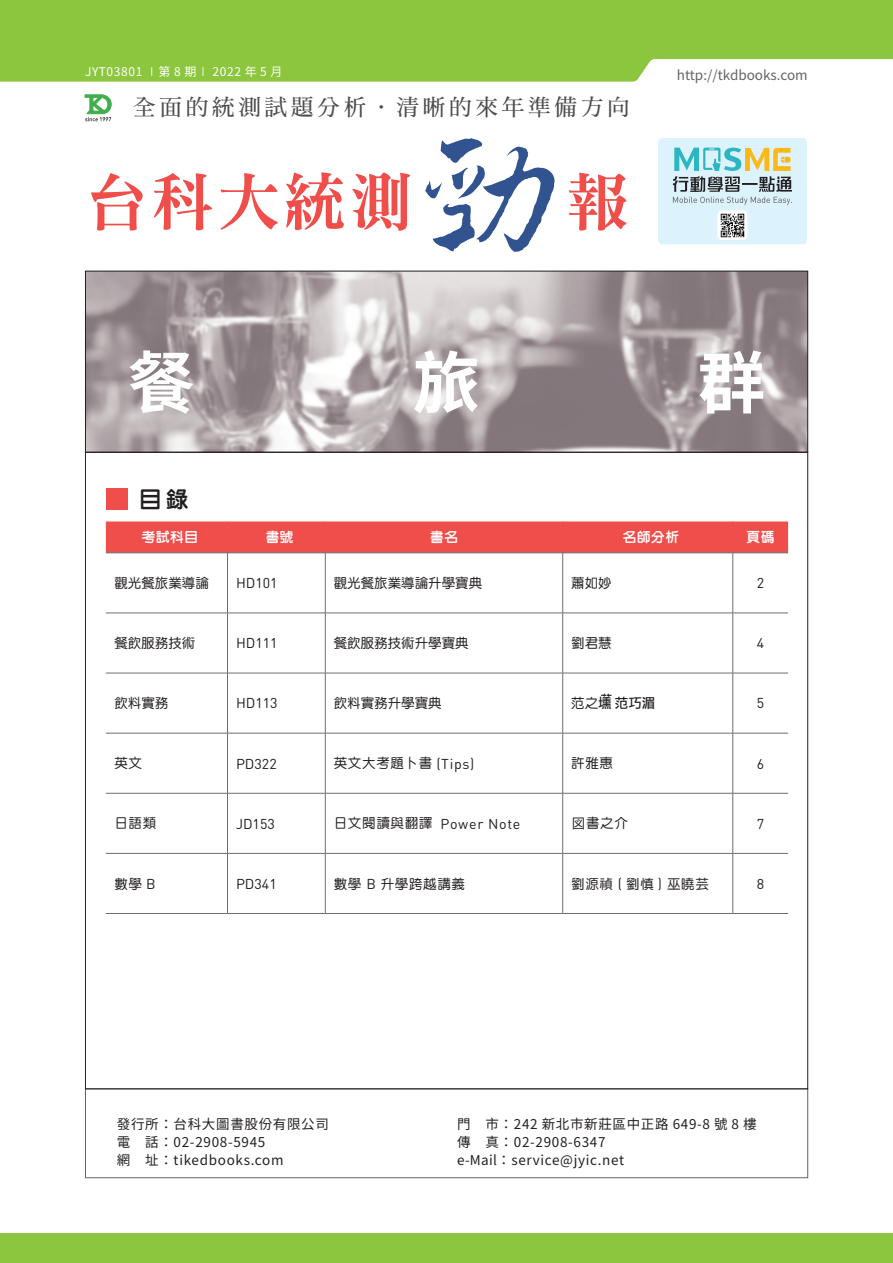
<style>
.page{position:relative;width:893px;height:1263px;background:#fff}
.page>*{position:absolute;margin:0;border:0;box-sizing:border-box;transform-origin:0 0}
.t1{font:700 67.5px "Source Han Sans TC";color:#fff}
.t2{font:63px "DF Ming Std W9";letter-spacing:.05em;color:#ef4e4b}
.t3{font:22.5px "DF Ming Std W7";letter-spacing:.17em;color:#4b4c4d}
.t4{font:22.5px "DF Li Yuan W7 WINP BF";color:#231f20}
.t5{font:14.1px "Din Round";color:#231f20}
.t6{font:14.1px "Din Round";letter-spacing:.05em;color:#231f20}
.t7{font:13.5px "Source Han Sans TC";letter-spacing:.05em;color:#231f20}
.t8{font:13.5px "DF Yuan Md HKP BF";color:#231f20}
.t9{font:13.5px "DF Yuan Md HKP BF";letter-spacing:.05em;color:#231f20}
.t10{font:13.5px "Source Han Sans TC";color:#636366}
.t11{font:13.5px "DF Li Yuan W7 WINP BF";letter-spacing:.05em;color:#fff}
.t12{font:13.5px "DF Li Hei Md WIN BF";color:#231f20}
.t13{font:12px "Source Han Sans TC";letter-spacing:.05em;color:#fff}
.s1{font-family:"DF Yuan Md HKP BF"}
.s2{font-family:"Din Round";font-size:14.1px}
.s3{font-family:"DF Yuan Md HKP BF";font-size:13.5px}
.s4{font-family:"Ping Fang TC Regular"}
</style>
<div class="page">
<svg style="left:0;top:0;width:893px;height:82px;background:#94ca4d"></svg>
<img style="left:87px;top:273px;width:719px;height:177px">
<div style="left:85px;top:271px;width:723px;height:181px;border:1px solid #231f20"></div>
<div style="left:85px;top:1089px;width:723px;height:89px;border:1px solid #636366"></div>
<svg style="left:425px;top:138px;width:130px;height:114px"></svg>
<svg style="left:85px;top:94px;width:27px;height:27px"></svg>
<div style="left:0;top:1233px;width:893px;height:30px;background:#8bc63e"></div>
<div style="left:658px;top:138px;width:149px;height:106px;background:#dcf2fc;border-radius:4px"></div>
<svg style="left:673px;top:148px;width:119px;height:57px"></svg>
<img style="left:718px;top:210px;width:29px;height:30px">
<div style="left:106px;top:488px;width:22px;height:22px;background:#ef4e4b"></div>
<div style="left:106px;top:521px;width:682px;height:32px;background:#ef4e4b"></div>
<hr style="left:227px;top:521px;width:1px;height:32px;background:#ef4e4b">
<hr style="left:325px;top:521px;width:1px;height:32px;background:#ef4e4b">
<hr style="left:562px;top:521px;width:1px;height:32px;background:#ef4e4b">
<hr style="left:733px;top:521px;width:1px;height:32px;background:#ef4e4b">
<hr style="left:106px;top:553px;width:121px;height:1px;background:#6c6d70">
<hr style="left:227px;top:553px;width:98px;height:1px;background:#6c6d70">
<hr style="left:227px;top:553px;width:1px;height:60px;background:#6c6d70">
<hr style="left:325px;top:553px;width:238px;height:1px;background:#6c6d70">
<hr style="left:325px;top:553px;width:1px;height:60px;background:#6c6d70">
<hr style="left:563px;top:553px;width:170px;height:1px;background:#6c6d70">
<hr style="left:562px;top:553px;width:1px;height:60px;background:#6c6d70">
<hr style="left:733px;top:553px;width:55px;height:1px;background:#6c6d70">
<hr style="left:733px;top:553px;width:1px;height:60px;background:#6c6d70">
<hr style="left:106px;top:613px;width:121px;height:1px;background:#6c6d70">
<hr style="left:227px;top:613px;width:98px;height:1px;background:#6c6d70">
<hr style="left:227px;top:613px;width:1px;height:60px;background:#6c6d70">
<hr style="left:325px;top:613px;width:238px;height:1px;background:#6c6d70">
<hr style="left:325px;top:613px;width:1px;height:60px;background:#6c6d70">
<hr style="left:563px;top:613px;width:170px;height:1px;background:#6c6d70">
<hr style="left:562px;top:613px;width:1px;height:60px;background:#6c6d70">
<hr style="left:733px;top:613px;width:55px;height:1px;background:#6c6d70">
<hr style="left:733px;top:613px;width:1px;height:60px;background:#6c6d70">
<hr style="left:106px;top:673px;width:121px;height:1px;background:#6c6d70">
<hr style="left:227px;top:673px;width:98px;height:1px;background:#6c6d70">
<hr style="left:227px;top:673px;width:1px;height:60px;background:#6c6d70">
<hr style="left:325px;top:673px;width:238px;height:1px;background:#6c6d70">
<hr style="left:325px;top:673px;width:1px;height:60px;background:#6c6d70">
<hr style="left:563px;top:673px;width:170px;height:1px;background:#6c6d70">
<hr style="left:562px;top:673px;width:1px;height:60px;background:#6c6d70">
<hr style="left:733px;top:673px;width:55px;height:1px;background:#6c6d70">
<hr style="left:733px;top:673px;width:1px;height:60px;background:#6c6d70">
<hr style="left:106px;top:733px;width:121px;height:1px;background:#6c6d70">
<hr style="left:227px;top:733px;width:98px;height:1px;background:#6c6d70">
<hr style="left:227px;top:733px;width:1px;height:60px;background:#6c6d70">
<hr style="left:325px;top:733px;width:238px;height:1px;background:#6c6d70">
<hr style="left:325px;top:733px;width:1px;height:60px;background:#6c6d70">
<hr style="left:563px;top:733px;width:170px;height:1px;background:#6c6d70">
<hr style="left:562px;top:733px;width:1px;height:60px;background:#6c6d70">
<hr style="left:733px;top:733px;width:55px;height:1px;background:#6c6d70">
<hr style="left:733px;top:733px;width:1px;height:60px;background:#6c6d70">
<hr style="left:106px;top:793px;width:121px;height:1px;background:#6c6d70">
<hr style="left:227px;top:793px;width:98px;height:1px;background:#6c6d70">
<hr style="left:227px;top:793px;width:1px;height:60px;background:#6c6d70">
<hr style="left:325px;top:793px;width:238px;height:1px;background:#6c6d70">
<hr style="left:325px;top:793px;width:1px;height:60px;background:#6c6d70">
<hr style="left:563px;top:793px;width:170px;height:1px;background:#6c6d70">
<hr style="left:562px;top:793px;width:1px;height:60px;background:#6c6d70">
<hr style="left:733px;top:793px;width:55px;height:1px;background:#6c6d70">
<hr style="left:733px;top:793px;width:1px;height:60px;background:#6c6d70">
<hr style="left:106px;top:853px;width:121px;height:1px;background:#6c6d70">
<hr style="left:227px;top:853px;width:98px;height:1px;background:#6c6d70">
<hr style="left:227px;top:853px;width:1px;height:60px;background:#6c6d70">
<hr style="left:325px;top:853px;width:238px;height:1px;background:#6c6d70">
<hr style="left:325px;top:853px;width:1px;height:60px;background:#6c6d70">
<hr style="left:563px;top:853px;width:170px;height:1px;background:#6c6d70">
<hr style="left:562px;top:853px;width:1px;height:60px;background:#6c6d70">
<hr style="left:733px;top:853px;width:55px;height:1px;background:#6c6d70">
<hr style="left:733px;top:853px;width:1px;height:60px;background:#6c6d70">
<hr style="left:106px;top:913px;width:121px;height:1px;background:#6c6d70">
<hr style="left:227px;top:913px;width:98px;height:1px;background:#6c6d70">
<hr style="left:325px;top:913px;width:238px;height:1px;background:#6c6d70">
<hr style="left:563px;top:913px;width:170px;height:1px;background:#6c6d70">
<hr style="left:733px;top:913px;width:55px;height:1px;background:#6c6d70">
<svg style="left:601px;top:694px;width:10px;height:3px"></svg>
<p class="t13" style="left:85px;top:65px;width:199px">JYT03801 ∣第 8 期∣ 2022 年 5 月</p>
<p class="t10" style="left:677px;top:67px;width:132px">http://tkdbooks.com</p>
<h3 class="t3" style="left:133px;top:95px;width:498px">全面的統測試題分析．清晰的來年準備方向</h3>
<h2 class="t2" style="left:85px;top:168px;width:329px">台科大統測</h2>
<h2 class="t2" style="left:566px;top:168px;width:65px">報</h2>
<h1 class="t1" style="left:128px;top:345px;width:69px">餐</h1>
<h1 class="t1" style="left:413px;top:345px;width:69px">旅</h1>
<h1 class="t1" style="left:698px;top:345px;width:69px">群</h1>
<h3 class="t4" style="left:139px;top:488px;width:51px">目錄</h3>
<p class="t11" style="left:142px;top:530px;width:58px">考試科目</p>
<p class="t11" style="left:266px;top:530px;width:29px">書號</p>
<p class="t11" style="left:430px;top:530px;width:29px">書名</p>
<p class="t11" style="left:623px;top:530px;width:58px">名師分析</p>
<p class="t11" style="left:747px;top:530px;width:29px">頁碼</p>
<p class="t8" style="left:114px;top:576px;width:96px">觀光餐旅業導論</p>
<p class="t5" style="left:236px;top:572px;width:43px">HD101</p>
<p class="t8" style="left:334px;top:576px;width:150px">觀光餐旅業導論升學寶典</p>
<p class="t8" style="left:571px;top:576px;width:42px">蕭如妙</p>
<p class="t5" style="left:757px;top:572px;width:9px">2</p>
<p class="t8" style="left:114px;top:636px;width:82px">餐飲服務技術</p>
<p class="t5" style="left:236px;top:632px;width:43px">HD111</p>
<p class="t8" style="left:334px;top:636px;width:136px">餐飲服務技術升學寶典</p>
<p class="t8" style="left:571px;top:636px;width:42px">劉君慧</p>
<p class="t5" style="left:757px;top:632px;width:9px">4</p>
<p class="t8" style="left:114px;top:696px;width:55px">飲料實務</p>
<p class="t5" style="left:236px;top:692px;width:43px">HD113</p>
<p class="t8" style="left:334px;top:696px;width:109px">飲料實務升學寶典</p>
<p class="t12" style="left:571px;top:696px;width:86px"><span class="s1">范之</span>壎范巧湄</p>
<p class="t5" style="left:757px;top:692px;width:9px">5</p>
<p class="t8" style="left:114px;top:756px;width:29px">英文</p>
<p class="t5" style="left:236px;top:752px;width:42px">PD322</p>
<p class="t9" style="left:334px;top:756px;width:142px">英文大考題卜書 <span class="s2">(Tips)</span></p>
<p class="t8" style="left:571px;top:756px;width:43px">許雅惠</p>
<p class="t5" style="left:757px;top:752px;width:9px">6</p>
<p class="t8" style="left:114px;top:816px;width:43px">日語類</p>
<p class="t5" style="left:236px;top:812px;width:40px">JD153</p>
<p class="t6" style="left:334px;top:812px;width:188px"><span class="s3">日文閱讀與翻譯</span> Power Note</p>
<p class="t8" style="left:572px;top:816px;width:58px"><span class="s4">図</span>書之介</p>
<p class="t5" style="left:757px;top:812px;width:9px">7</p>
<p class="t8" style="left:114px;top:877px;width:43px">數學 <span class="s2">B</span></p>
<p class="t5" style="left:236px;top:872px;width:42px">PD341</p>
<p class="t9" style="left:334px;top:877px;width:133px">數學 <span class="s2">B</span> 升學跨越講義</p>
<p class="t8" style="left:571px;top:877px;width:139px">劉源禎 <span class="s2">(</span> 劉慎 <span class="s2">)</span> 巫曉芸</p>
<p class="t5" style="left:757px;top:872px;width:9px">8</p>
<p class="t7" style="left:117px;top:1116px;width:213px">發行所：台科大圖書股份有限公司</p>
<p class="t7" style="left:457px;top:1116px;width:301px">門　市：242 新北市新莊區中正路 649-8 號 8 樓</p>
<p class="t7" style="left:117px;top:1134px;width:150px">電　話：02-2908-5945</p>
<p class="t7" style="left:457px;top:1134px;width:150px">傳　真：02-2908-6347</p>
<p class="t7" style="left:117px;top:1152px;width:168px">網　址：tikedbooks.com</p>
<p class="t7" style="left:457px;top:1152px;width:169px">e-Mail：service@jyic.net</p>
</div>
